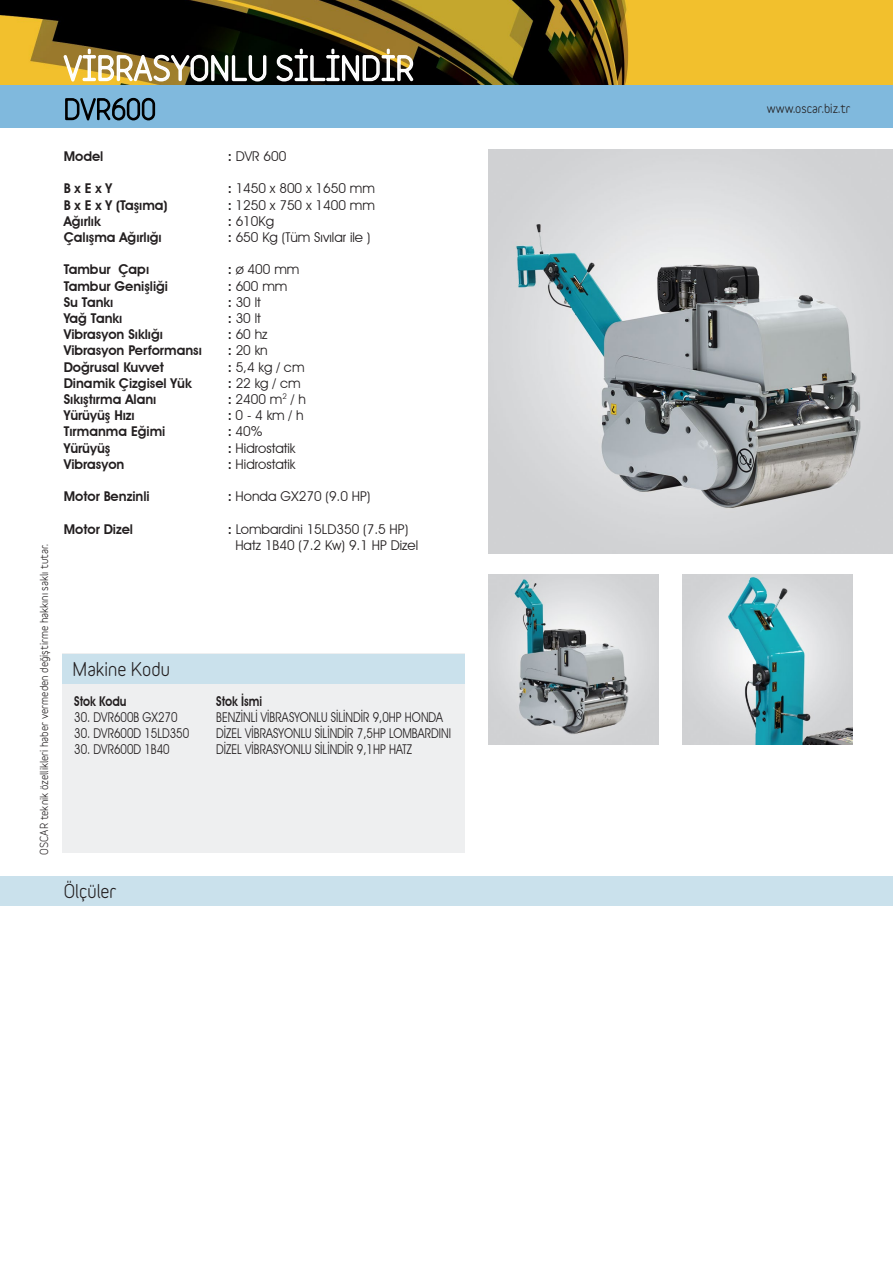
<style>
.page{position:relative;width:893px;height:1263px;background:#fff}
.page>*{position:absolute;margin:0;border:0;box-sizing:border-box;transform-origin:0 0}
.t1{font:700 31.5px "Variable";color:#fff}
.t2{font:700 18px "Variable";color:#231f20}
.t3{font:600 13.5px "Avant Garde IT Cby BT";color:#231f20}
.t4{font:13.5px/16.2px "Avant Garde IT Cby BT";color:#231f20}
.t5{font:13.5px "Avant Garde IT Cby BT";color:#231f20;scale:.85 1}
.t6{font:600 13.5px "Avant Garde IT Cby BT";color:#231f20;scale:.85 1}
.t7{font:700 12px "Variable";color:#231f20}
.t8{font:700 10.5px "Variable";color:#231f20}
.s1{font-weight:600}
</style>
<div class="page">
<img style="left:683px;top:574px;width:170px;height:170px">
<img style="left:489px;top:574px;width:170px;height:170px">
<div style="left:0;top:876px;width:893px;height:29px;background:#cae1ec"></div>
<img style="left:0;top:0;width:893px;height:85px">
<div style="left:0;top:85px;width:893px;height:43px;background:#80b9dd"></div>
<svg style="left:63px;top:48px;width:204px;height:73px"></svg>
<svg style="left:276px;top:48px;width:138px;height:34px;background:#5a564d"></svg>
<div style="left:62px;top:653px;width:402px;height:200px;background:#eeeff0"></div>
<div style="left:62px;top:654px;width:402px;height:29px;background:#cae1ec"></div>
<img style="left:489px;top:150px;width:404px;height:404px">
<h1 class="t1" style="left:64px;top:49px;width:352px">VİBRASYONLU SİLİNDİR</h1>
<p class="t8" style="left:38px;top:855px;width:312px;rotate:-90deg">OSCAR teknik özellikleri haber vermeden değiştirme hakkını saklı tutar.</p>
<p class="t3" style="left:64px;top:148px;width:41px">Model</p>
<p class="t4" style="left:228px;top:148px;width:60px"><span class="s1">:</span> DVR 600</p>
<p class="t3" style="left:64px;top:180px;width:50px">B x E x Y</p>
<p class="t4" style="left:228px;top:180px;width:149px"><span class="s1">:</span> 1450 x 800 x 1650 mm</p>
<p class="t3" style="left:64px;top:197px;width:105px">B x E x Y (Taşıma)</p>
<p class="t4" style="left:228px;top:196px;width:149px"><span class="s1">:</span> 1250 x 750 x 1400 mm</p>
<p class="t3" style="left:64px;top:213px;width:39px">Ağırlık</p>
<p class="t4" style="left:228px;top:213px;width:48px"><span class="s1">:</span> 610Kg</p>
<p class="t3" style="left:64px;top:229px;width:100px">Çalışma Ağırlığı</p>
<p class="t4" style="left:228px;top:229px;width:144px"><span class="s1">:</span> 650 Kg (Tüm Sıvılar ile )</p>
<p class="t3" style="left:64px;top:261px;width:87px">Tambur Çapı</p>
<p class="t4" style="left:228px;top:261px;width:73px"><span class="s1">:</span> ø 400 mm</p>
<p class="t3" style="left:64px;top:278px;width:106px">Tambur Genişliği</p>
<p class="t4" style="left:228px;top:277px;width:61px"><span class="s1">:</span> 600 mm</p>
<p class="t3" style="left:64px;top:294px;width:51px">Su Tankı</p>
<p class="t4" style="left:228px;top:294px;width:35px"><span class="s1">:</span> 30 lt</p>
<p class="t3" style="left:64px;top:310px;width:60px">Yağ Tankı</p>
<p class="t4" style="left:228px;top:310px;width:35px"><span class="s1">:</span> 30 lt</p>
<p class="t3" style="left:64px;top:326px;width:101px">Vibrasyon Sıklığı</p>
<p class="t4" style="left:228px;top:326px;width:41px"><span class="s1">:</span> 60 hz</p>
<p class="t3" style="left:64px;top:342px;width:140px">Vibrasyon Performansı</p>
<p class="t4" style="left:228px;top:342px;width:42px"><span class="s1">:</span> 20 kn</p>
<p class="t3" style="left:64px;top:359px;width:102px">Doğrusal Kuvvet</p>
<p class="t4" style="left:228px;top:358px;width:78px"><span class="s1">:</span> 5,4 kg / cm</p>
<p class="t3" style="left:64px;top:375px;width:130px">Dinamik Çizgisel Yük</p>
<p class="t4" style="left:228px;top:375px;width:75px"><span class="s1">:</span> 22 kg / cm</p>
<p class="t3" style="left:64px;top:391px;width:94px">Sıkıştırma Alanı</p>
<p class="t4" style="left:228px;top:391px;width:80px"><span class="s1">:</span> 2400 m<sup>2</sup> / h</p>
<p class="t3" style="left:64px;top:407px;width:73px">Yürüyüş Hızı</p>
<p class="t4" style="left:228px;top:407px;width:78px"><span class="s1">:</span> 0 - 4 km / h</p>
<p class="t3" style="left:64px;top:423px;width:103px">Tırmanma Eğimi</p>
<p class="t4" style="left:228px;top:423px;width:37px"><span class="s1">:</span> 40%</p>
<p class="t3" style="left:64px;top:440px;width:48px">Yürüyüş</p>
<p class="t4" style="left:228px;top:439px;width:69px"><span class="s1">:</span> Hidrostatik</p>
<p class="t3" style="left:64px;top:456px;width:62px">Vibrasyon</p>
<p class="t4" style="left:228px;top:456px;width:69px"><span class="s1">:</span> Hidrostatik</p>
<p class="t3" style="left:64px;top:488px;width:88px">Motor Benzinli</p>
<p class="t4" style="left:228px;top:488px;width:144px"><span class="s1">:</span> Honda GX270 (9.0 HP)</p>
<p class="t3" style="left:64px;top:521px;width:71px">Motor Dizel</p>
<p class="t4" style="left:235px;top:520px;width:184px;text-indent:-8px"><span class="s1">:</span> Lombardini 15LD350 (7.5 HP)<br>Hatz 1B40 (7.2 Kw) 9.1 HP Dizel</p>
<h2 class="t2" style="left:73px;top:658px;width:99px">Makine Kodu</h2>
<p class="t6" style="left:74px;top:693px;width:63px">Stok Kodu</p>
<p class="t6" style="left:216px;top:693px;width:56px">Stok İsmi</p>
<p class="t5" style="left:74px;top:709px;width:123px">30. DVR600B GX270</p>
<p class="t5" style="left:216px;top:709px;width:268px">BENZİNLİ VİBRASYONLU SİLİNDİR 9,0HP HONDA</p>
<p class="t5" style="left:74px;top:725px;width:137px">30. DVR600D 15LD350</p>
<p class="t5" style="left:216px;top:725px;width:278px">DİZEL VİBRASYONLU SİLİNDİR 7,5HP LOMBARDINI</p>
<p class="t5" style="left:74px;top:741px;width:114px">30. DVR600D 1B40</p>
<p class="t5" style="left:216px;top:741px;width:232px">DİZEL VİBRASYONLU SİLİNDİR 9,1HP HATZ</p>
<h2 class="t2" style="left:64px;top:880px;width:54px">Ölçüler</h2>
<p class="t7" style="left:767px;top:101px;width:85px">www.oscar.biz.tr</p>
</div>
